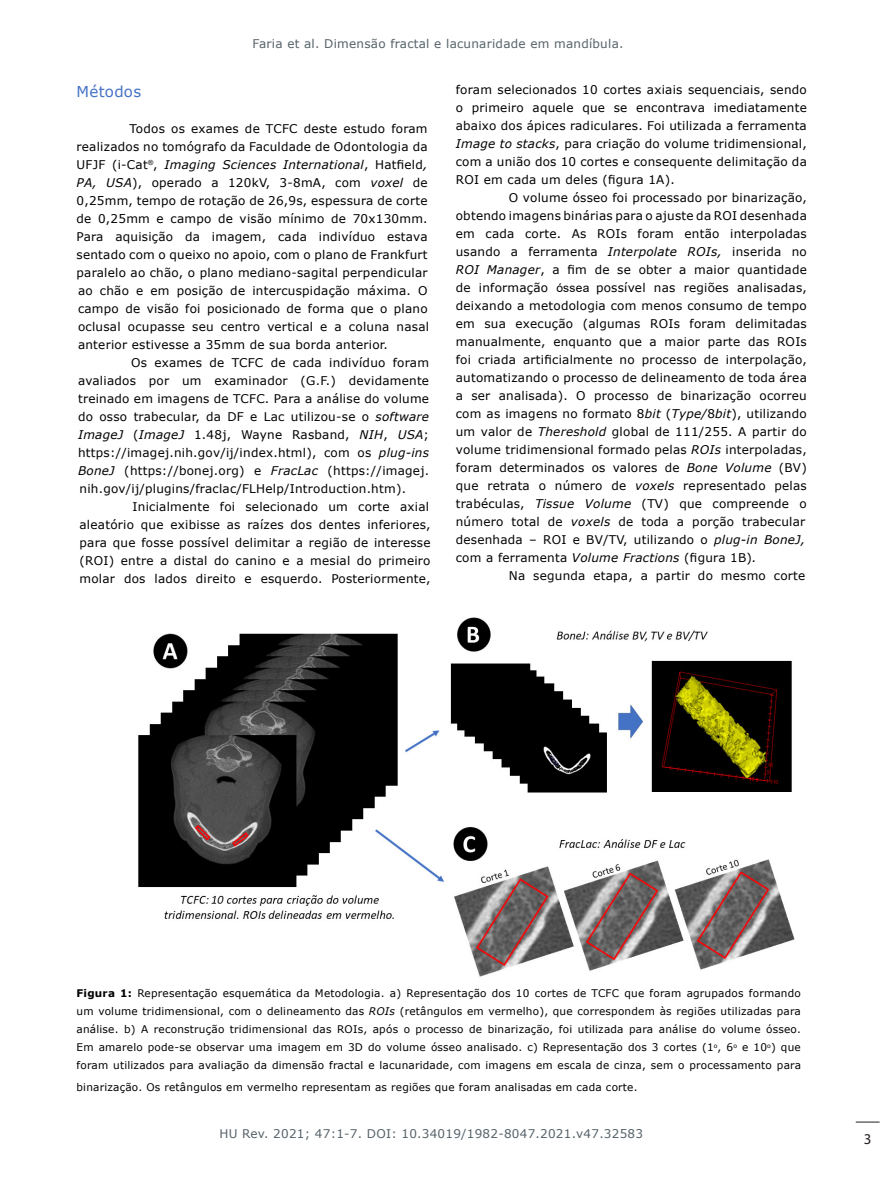
<style>
.page{position:relative;width:893px;height:1191px;background:#fff}
.page>*{position:absolute;margin:0;border:0;box-sizing:border-box;transform-origin:0 0}
.t1{font:15px "Verdana";letter-spacing:.02em;color:#4472c4}
.t2{font:15px "Myriad Pro";color:#231f20}
.t3{font:12px/18px "Verdana";letter-spacing:.02em;color:#000}
.t4{font:12px "Verdana";color:#636366}
.t5{font:12px "Verdana";letter-spacing:.02em;color:#556268}
.t6{font:10.5px/18px "Verdana";letter-spacing:.02em;color:#000;text-align:justify}
.s1{font-style:italic}
.s2{font-family:"Arial"}
.s3{font-weight:700}
</style>
<div class="page">
<svg style="left:856px;top:1121px;width:24px;height:1px"></svg>
<img style="left:138px;top:617px;width:657px;height:360px">
<p class="t4" style="left:280px;top:34px;width:335px">Pinhati et al. Health literacy and blood pressure control</p>
<p class="t5" style="left:253px;top:36px;width:372px">Faria et al. Dimensão fractal e lacunaridade em mandíbula.</p>
<p class="t1" style="left:77px;top:81px;width:66px">Métodos</p>
<p class="t3" style="left:77px;top:120px;width:354px;text-indent:53px">Todos os exames de TCFC deste estudo foram realizados no tomógrafo da Faculdade de Odontologia da UFJF (i-Cat<sup>®</sup>, <span class="s1">Imaging Sciences International</span>, Hatfield<span class="s1">, PA, USA</span>), operado a 120kV, 3-8mA, com <span class="s1">voxel</span> de 0,25mm, tempo de rotação de 26,9s, espessura de corte de 0,25mm e campo de visão mínimo de 70x130mm.<br>Para aquisição da imagem, cada indivíduo estava sentado com o queixo no apoio, com o plano de Frankfurt paralelo ao chão, o plano mediano-sagital perpendicular ao chão e em posição de intercuspidação máxima. O campo de visão foi posicionado de forma que o plano oclusal ocupasse seu centro vertical e a coluna nasal anterior estivesse a 35mm de sua borda anterior.</p>
<p class="t3" style="left:78px;top:354px;width:353px;text-align:justify;text-indent:53px">Os exames de TCFC de cada indivíduo foram avaliados por um examinador (G.F.) devidamente treinado em imagens de TCFC. Para a análise do volume do osso trabecular, da DF e Lac utilizou-se o <span class="s1">software ImageJ</span> (<span class="s1">ImageJ</span> 1.48j, Wayne Rasband, <span class="s1">NIH</span>, <span class="s1">USA</span>; https://imagej.nih.gov/ij/index.html), com os <span class="s1">plug-ins BoneJ</span> (https://bonej.org) e <span class="s1">FracLac</span> (https://imagej. nih.gov/ij/plugins/fraclac/FLHelp/Introduction.htm).</p>
<p class="t3" style="left:80px;top:498px;width:353px;text-indent:53px">Inicialmente foi selecionado um corte axial aleatório que exibisse as raízes dos dentes inferiores, para que fosse possível delimitar a região de interesse (ROI) entre a distal do canino e a mesial do primeiro molar dos lados direito e esquerdo. Posteriormente,</p>
<p class="t3" style="left:456px;top:81px;width:353px;text-align:justify">foram selecionados 10 cortes axiais sequenciais, sendo o primeiro aquele que se encontrava imediatamente abaixo dos ápices radiculares. Foi utilizada a ferramenta <span class="s1">Image to stacks</span>, para criação do volume tridimensional, com a união dos 10 cortes e consequente delimitação da ROI em cada um deles (figura 1A).</p>
<p class="t3" style="left:456px;top:189px;width:353px;text-indent:53px">O volume ósseo foi processado por binarização, obtendo imagens binárias para o ajuste da ROI desenhada em cada corte. As ROIs foram então interpoladas usando a ferramenta <span class="s1">Interpolate ROIs,</span> inserida no <span class="s1">ROI Manager</span>, a fim de se obter a maior quantidade de informação <span class="s2">óssea</span> possível nas regiões analisadas, deixando a metodologia com menos consumo de tempo em sua execução (algumas ROIs foram delimitadas manualmente, enquanto que a maior parte das ROIs foi criada artificialmente no processo de interpolação, automatizando o processo de delineamento de toda área a ser analisada). O processo de binarização ocorreu com as imagens no formato 8<span class="s1">bit</span> (<span class="s1">Type/</span>8<span class="s1">bit</span>), utilizando um valor de <span class="s1">Thereshold</span> global de 111/255. A partir do volume tridimensional formado pelas <span class="s1">ROIs</span> interpoladas, foram determinados os valores de <span class="s1">Bone Volume</span> (BV) que retrata o número de <span class="s1">voxels</span> representado pelas trabéculas, <span class="s1">Tissue Volume</span> (TV) que compreende o número total de <span class="s1">voxels</span> de toda a porção trabecular desenhada – ROI e BV/TV, utilizando o <span class="s1">plug-in BoneJ, </span>com a ferramenta <span class="s1">Volume Fractions</span> (figura 1B)<span class="s1">.</span></p>
<p class="t3" style="left:509px;top:567px;width:298px">Na segunda etapa, a partir do mesmo corte</p>
<p class="t6" style="left:77px;top:984px;width:726px"><span class="s3">Figura 1:</span> Representação esquemática da Metodologia. a) Representação dos 10 cortes de TCFC que foram agrupados formando um volume tridimensional, com o delineamento das <span class="s1">ROIs</span> (retângulos em vermelho), que correspondem às regiões utilizadas para análise. b) A reconstrução tridimensional das ROIs, após o processo de binarização, foi utilizada para análise do volume ósseo.<br>Em amarelo pode-se observar uma imagem em 3D do volume ósseo analisado. c) Representação dos 3 cortes (1<sup>o</sup>, 6<sup>o</sup> e 10<sup>o</sup>) que foram utilizados para avaliação da dimensão fractal e lacunaridade, com imagens em escala de cinza, sem o processamento para</p>
<p class="t6" style="left:77px;top:1078px;width:562px">binarização. Os retângulos em vermelho representam as regiões que foram analisadas em cada corte.</p>
<p class="t5" style="left:219px;top:1125px;width:425px">HU Rev. 2021; 47:1-7. DOI: 10.34019/1982-8047.2021.v47.32583</p>
<p class="t4" style="left:226px;top:1131px;width:442px">HU rev. 2019; 45(1):13-21. DOI: 10.34019/1982-8047.2019.v45.16970</p>
<p class="t2" style="left:864px;top:1129px;width:9px">3</p>
</div>
